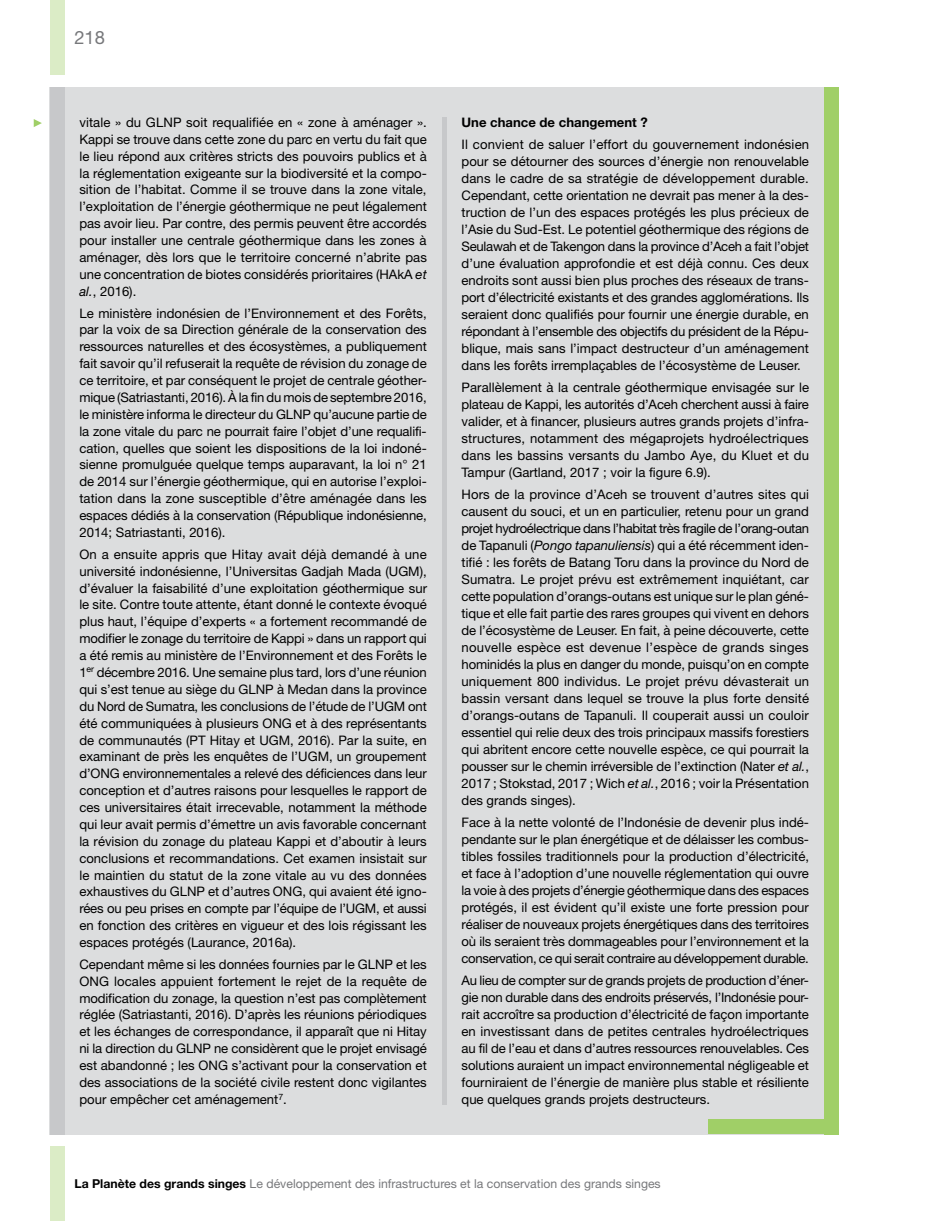
<style>
.page{position:relative;width:938px;height:1221px;background:#fff}
.page>*{position:absolute;margin:0;border:0;box-sizing:border-box;transform-origin:0 0}
.t1{font:18.38px "Helvetica Neue";color:#77787b}
.t2{font:13.12px/17px "Helvetica Neue";color:#000;text-align:justify}
.t3{font:700 13.12px "Helvetica Neue";color:#000}
.t4{font:12.25px "Helvetica Neue";color:#77787b}
.s1{font-style:italic}
.s2{font-weight:700;color:#000}
</style>
<div class="page">
<div style="left:50px;top:0;width:14px;height:74px;background:#dbecc6"></div>
<div style="left:50px;top:1146px;width:14px;height:74px;background:#dbecc6"></div>
<div style="left:50px;top:87px;width:788px;height:1047px;background:#dcddde"></div>
<div style="left:823px;top:87px;width:15px;height:1047px;background:#a0cf67"></div>
<div style="left:708px;top:1119px;width:130px;height:15px;background:#a0cf67"></div>
<div style="left:50px;top:87px;width:14px;height:1047px;background:#c7c8ca"></div>
<svg style="left:33px;top:119px;width:9px;height:8px"></svg>
<div style="left:442px;top:117px;width:5px;height:987px;background:#c7c8ca"></div>
<h1 class="t1" style="left:74px;top:26px;width:32px">218</h1>
<p class="t2" style="left:79px;top:114px;width:349px">vitale » du GLNP soit requalifiée en « zone à aménager ».<br>Kappi se trouve dans cette zone du parc en vertu du fait que le lieu répond aux critères stricts des pouvoirs publics et à la réglementation exigeante sur la biodiversité et la compo&shy;sition de l’habitat. Comme il se trouve dans la zone vitale, l’exploitation de l’énergie géothermique ne peut légalement pas avoir lieu. Par contre, des permis peuvent être accordés pour installer une centrale géothermique dans les zones à aménager, dès lors que le territoire concerné n’abrite pas une concentration de biotes considérés prioritaires (HAkA <span class="s1">et al.</span>, 2016).</p>
<p class="t2" style="left:79px;top:304px;width:349px">Le ministère indonésien de l’Environnement et des Forêts, par la voix de sa Direction générale de la conservation des ressources naturelles et des écosystèmes, a publiquement fait savoir qu’il refuserait la requête de révision du zonage de ce territoire, et par conséquent le projet de centrale géother&shy;mique (Satriastanti, 2016). À la fin du mois de septembre 2016, le ministère informa le directeur du GLNP qu’aucune partie de la zone vitale du parc ne pourrait faire l’objet d’une requalifi&shy;cation, quelles que soient les dispositions de la loi indoné&shy;sienne promulguée quelque temps auparavant, la loi n° 21 de 2014 sur l’énergie géothermique, qui en autorise l’exploi&shy;tation dans la zone susceptible d’être aménagée dans les espaces dédiés à la conservation (République indonésienne, 2014; Satriastanti, 2016).</p>
<p class="t2" style="left:79px;top:545px;width:349px">On a ensuite appris que Hitay avait déjà demandé à une université indonésienne, l’Universitas Gadjah Mada (UGM), d’évaluer la faisabilité d’une exploitation géothermique sur le site. Contre toute attente, étant donné le contexte évoqué plus haut, l’équipe d’experts « a fortement recommandé de modifier le zonage du territoire de Kappi » dans un rapport qui a été remis au ministère de l’Environnement et des Forêts le 1<sup>er</sup> décembre 2016. Une semaine plus tard, lors d’une réunion qui s’est tenue au siège du GLNP à Medan dans la province du Nord de Sumatra, les conclusions de l’étude de l’UGM ont été communiquées à plusieurs ONG et à des représentants de communautés (PT Hitay et UGM, 2016). Par la suite, en examinant de près les enquêtes de l’UGM, un groupement d’ONG environnementales a relevé des déficiences dans leur conception et d’autres raisons pour lesquelles le rapport de ces universitaires était irrecevable, notamment la méthode qui leur avait permis d’émettre un avis favorable concernant la révision du zonage du plateau Kappi et d’aboutir à leurs conclusions et recommandations. Cet examen insistait sur le maintien du statut de la zone vitale au vu des données exhaustives du GLNP et d’autres ONG, qui avaient été igno&shy;rées ou peu prises en compte par l’équipe de l’UGM, et aussi en fonction des critères en vigueur et des lois régissant les espaces protégés (Laurance, 2016a).</p>
<p class="t2" style="left:79px;top:955px;width:349px">Cependant même si les données fournies par le GLNP et les ONG locales appuient fortement le rejet de la requête de modification du zonage, la question n’est pas complètement réglée (Satriastanti, 2016). D’après les réunions périodiques et les échanges de correspondance, il apparaît que ni Hitay ni la direction du GLNP ne considèrent que le projet envisagé est abandonné ; les ONG s’activant pour la conservation et des associations de la société civile restent donc vigilantes pour empêcher cet aménagement<sup>7</sup>.</p>
<p class="t3" style="left:461px;top:114px;width:188px">Une chance de changement ?</p>
<p class="t2" style="left:461px;top:135px;width:349px">Il convient de saluer l’effort du gouvernement indonésien pour se détourner des sources d’énergie non renouvelable dans le cadre de sa stratégie de développement durable.<br>Cependant, cette orientation ne devrait pas mener à la des&shy;truction de l’un des espaces protégés les plus précieux de l’Asie du Sud-Est. Le potentiel géothermique des régions de Seulawah et de Takengon dans la province d’Aceh a fait l’objet d’une évaluation approfondie et est déjà connu. Ces deux endroits sont aussi bien plus proches des réseaux de trans&shy;port d’électricité existants et des grandes agglomérations. Ils seraient donc qualifiés pour fournir une énergie durable, en répondant à l’ensemble des objectifs du président de la Répu&shy;blique, mais sans l’impact destructeur d’un aménagement dans les forêts irremplaçables de l’écosystème de Leuser.</p>
<p class="t2" style="left:461px;top:378px;width:349px">Parallèlement à la centrale géothermique envisagée sur le plateau de Kappi, les autorités d’Aceh cherchent aussi à faire valider, et à financer, plusieurs autres grands projets d’infra&shy;structures, notamment des mégaprojets hydroélectriques dans les bassins versants du Jambo Aye, du Kluet et du Tampur (Gartland, 2017 ; voir la figure 6.9).</p>
<p class="t2" style="left:461px;top:485px;width:349px">Hors de la province d’Aceh se trouvent d’autres sites qui causent du souci, et un en particulier, retenu pour un grand projet hydroélectrique dans l’habitat très fragile de l’orang-outan de Tapanuli (<span class="s1">Pongo tapanuliensis</span>) qui a été récemment iden&shy;tifié : les forêts de Batang Toru dans la province du Nord de Sumatra. Le projet prévu est extrêmement inquiétant, car cette population d’orangs-outans est unique sur le plan géné&shy;tique et elle fait partie des rares groupes qui vivent en dehors de l’écosystème de Leuser. En fait, à peine découverte, cette nouvelle espèce est devenue l’espèce de grands singes hominidés la plus en danger du monde, puisqu’on en compte uniquement 800 individus. Le projet prévu dévasterait un bassin versant dans lequel se trouve la plus forte densité d’orangs-outans de Tapanuli. Il couperait aussi un couloir essentiel qui relie deux des trois principaux massifs forestiers qui abritent encore cette nouvelle espèce, ce qui pourrait la pousser sur le chemin irréversible de l’extinction (Nater <span class="s1">et al.</span>, 2017 ; Stokstad, 2017 ; Wich <span class="s1">et al.</span>, 2016 ; voir la Présentation des grands singes).</p>
<p class="t2" style="left:461px;top:813px;width:349px">Face à la nette volonté de l’Indonésie de devenir plus indé&shy;pendante sur le plan énergétique et de délaisser les combus&shy;tibles fossiles traditionnels pour la production d’électricité, et face à l’adoption d’une nouvelle réglementation qui ouvre la voie à des projets d’énergie géothermique dans des espaces protégés, il est évident qu’il existe une forte pression pour réaliser de nouveaux projets énergétiques dans des territoires où ils seraient très dommageables pour l’environnement et la conservation, ce qui serait contraire au développement durable.</p>
<p class="t2" style="left:461px;top:971px;width:349px">Au lieu de compter sur de grands projets de production d’éner&shy;gie non durable dans des endroits préservés, l’Indonésie pour&shy;rait accroître sa production d’électricité de façon importante en investissant dans de petites centrales hydroélectriques au fil de l’eau et dans d’autres ressources renouvelables. Ces solutions auraient un impact environnemental négligeable et fourniraient de l’énergie de manière plus stable et résiliente que quelques grands projets destructeurs.</p>
<p class="t4" style="left:74px;top:1176px;width:588px"><span class="s2">La Planète des grands singes</span> Le développement des infrastructures et la conservation des grands singes</p>
</div>
